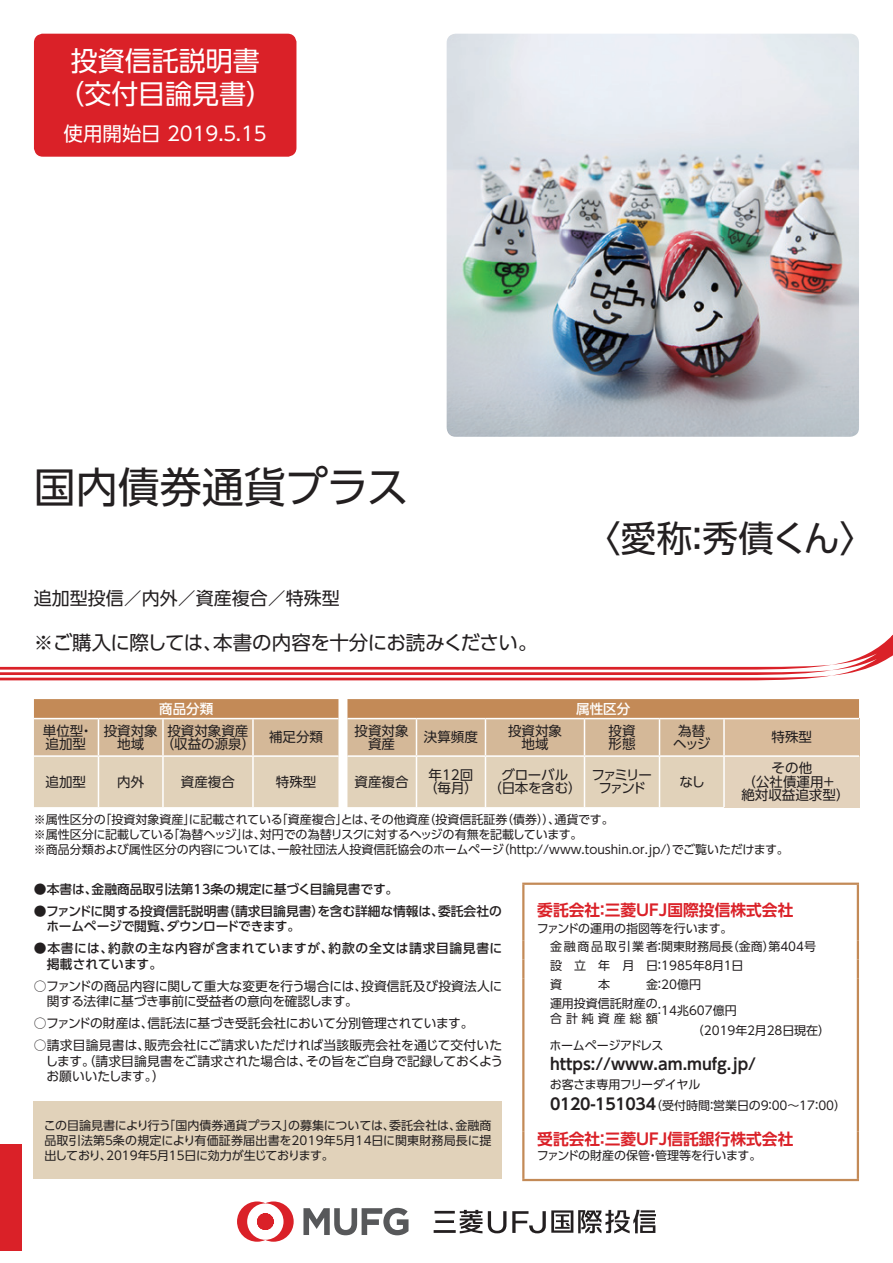
<style>
.page{position:relative;width:893px;height:1263px;background:#fff}
.page>*{position:absolute;margin:0;border:0;box-sizing:border-box;transform-origin:0 0}
.t1{font:42px "UD Shin Go Pro";color:#231f20}
.t2{font:36px "UD Shin Go Pro";letter-spacing:-.04em;color:#231f20}
.t3{font:27px/33px "UD Shin Go Pro";color:#fff;text-align:center}
.t4{font:19.5px "UD Shin Go Pro";letter-spacing:-.025em;color:#231f20}
.t5{font:19.5px "UD Shin Go Pro";color:#fff}
.t6{font:18px "UD Shin Go Pro";color:#231f20}
.t7{font:700 15.75px "UD Shin Go Pro De";color:#da2128}
.t8{font:700 15.75px "UD Shin Go Pro De";color:#231f20}
.t9{font:13.5px/13.5px "UD Shin Go Pro";color:#231f20;text-align:center}
.t10{font:13.5px/13.5px "UD Shin Go Pro";letter-spacing:-.02em;color:#231f20;text-align:center}
.t11{font:13.5px/13.5px "UD Shin Go Pro";letter-spacing:-.145em;color:#231f20;text-align:center}
.t12{font:500 13.5px "UD Shin Go Pro";color:#fff}
.t13{font:12.75px/15.8px "UD Shin Go Pro";letter-spacing:-.01em;color:#231f20}
.t14{font:500 12.75px/15.8px "UD Shin Go Pro";color:#231f20}
.t15{font:500 12.75px/15.8px "UD Shin Go Pro";letter-spacing:.045em;color:#231f20}
.t16{font:12px/15px "UD Shin Go Pro";color:#231f20}
.t17{font:12px "UD Shin Go Pro";letter-spacing:-.03em;color:#231f20}
.t18{font:12px "UD Shin Go Pro";letter-spacing:.335em;color:#231f20}
.s1{font-family:"UD Shin Go Pro De";font-weight:700;font-size:15.75px}
</style>
<div class="page">
<svg style="left:0;top:634px;width:893px;height:46px"></svg>
<svg style="left:34px;top:699px;width:825px;height:108px;background:#d7bb9c"></svg>
<div style="left:724px;top:756px;width:135px;height:51px;background:#e3d2bc"></div>
<hr style="left:34px;top:718px;width:64px;height:1px;background:#fff">
<hr style="left:98px;top:718px;width:65px;height:1px;background:#fff">
<hr style="left:98px;top:719px;width:1px;height:36px;background:#fff">
<hr style="left:163px;top:718px;width:90px;height:1px;background:#fff">
<hr style="left:162px;top:719px;width:2px;height:36px;background:#fff">
<hr style="left:253px;top:718px;width:85px;height:1px;background:#fff">
<hr style="left:252px;top:719px;width:2px;height:36px;background:#fff">
<hr style="left:347px;top:718px;width:69px;height:1px;background:#fff">
<hr style="left:416px;top:718px;width:69px;height:1px;background:#fff">
<hr style="left:416px;top:719px;width:1px;height:36px;background:#fff">
<hr style="left:485px;top:718px;width:99px;height:1px;background:#fff">
<hr style="left:485px;top:719px;width:1px;height:36px;background:#fff">
<hr style="left:584px;top:718px;width:75px;height:1px;background:#fff">
<hr style="left:584px;top:719px;width:1px;height:36px;background:#fff">
<hr style="left:659px;top:718px;width:65px;height:1px;background:#fff">
<hr style="left:659px;top:719px;width:1px;height:36px;background:#fff">
<hr style="left:724px;top:718px;width:135px;height:1px;background:#fff">
<hr style="left:723px;top:719px;width:2px;height:36px;background:#fff">
<hr style="left:34px;top:755px;width:64px;height:2px;background:#fff">
<hr style="left:98px;top:755px;width:65px;height:2px;background:#fff">
<hr style="left:98px;top:757px;width:1px;height:50px;background:#fff">
<hr style="left:163px;top:755px;width:90px;height:2px;background:#fff">
<hr style="left:162px;top:757px;width:2px;height:50px;background:#fff">
<hr style="left:253px;top:755px;width:85px;height:2px;background:#fff">
<hr style="left:252px;top:757px;width:2px;height:50px;background:#fff">
<hr style="left:347px;top:755px;width:69px;height:2px;background:#fff">
<hr style="left:416px;top:755px;width:69px;height:2px;background:#fff">
<hr style="left:416px;top:757px;width:1px;height:50px;background:#fff">
<hr style="left:485px;top:755px;width:99px;height:2px;background:#fff">
<hr style="left:485px;top:757px;width:1px;height:50px;background:#fff">
<hr style="left:584px;top:755px;width:75px;height:2px;background:#fff">
<hr style="left:584px;top:757px;width:1px;height:50px;background:#fff">
<hr style="left:659px;top:755px;width:65px;height:2px;background:#fff">
<hr style="left:659px;top:757px;width:1px;height:50px;background:#fff">
<hr style="left:724px;top:755px;width:135px;height:2px;background:#fff">
<hr style="left:723px;top:757px;width:2px;height:50px;background:#fff">
<div style="left:34px;top:1101px;width:468px;height:78px;background:#e1d2ba"></div>
<hr style="left:522px;top:882px;width:337px;height:3px;background:#c38a57">
<hr style="left:522px;top:885px;width:2px;height:56px;background:#c38a57">
<hr style="left:857px;top:885px;width:2px;height:56px;background:#c38a57">
<svg style="left:522px;top:941px;width:2px;height:56px"></svg>
<svg style="left:857px;top:941px;width:2px;height:56px"></svg>
<hr style="left:522px;top:997px;width:2px;height:27px;background:#c38a57">
<hr style="left:857px;top:997px;width:2px;height:27px;background:#c38a57">
<svg style="left:522px;top:1024px;width:2px;height:15px"></svg>
<svg style="left:857px;top:1024px;width:2px;height:15px"></svg>
<hr style="left:522px;top:1039px;width:2px;height:92px;background:#c38a57">
<hr style="left:857px;top:1039px;width:2px;height:92px;background:#c38a57">
<hr style="left:522px;top:1131px;width:2px;height:48px;background:#c38a57">
<hr style="left:857px;top:1131px;width:2px;height:48px;background:#c38a57">
<hr style="left:522px;top:1179px;width:337px;height:2px;background:#c38a57">
<img style="left:447px;top:34px;width:412px;height:403px">
<div style="left:35px;top:35px;width:260px;height:120px;background:#da2128;border-radius:8px"></div>
<div style="left:34px;top:34px;width:262px;height:123px;border:3px solid #da2128;border-radius:8px"></div>
<div style="left:0;top:1144px;width:21px;height:107px;background:#da2128"></div>
<svg style="left:303px;top:1208px;width:105px;height:27px"></svg>
<svg style="left:237px;top:1201px;width:57px;height:41px"></svg>
<hr style="left:435px;top:1220px;width:19px;height:3px;background:#231f20">
<hr style="left:434px;top:1230px;width:22px;height:3px;background:#231f20">
<hr style="left:434px;top:1211px;width:21px;height:2px;background:#231f20">
<svg style="left:460px;top:1210px;width:22px;height:23px"></svg>
<svg style="left:488px;top:1210px;width:168px;height:23px"></svg>
<h3 class="t3" style="left:57px;top:43px;width:217px">投資信託説明書（交付目論見書）</h3>
<h3 class="t5" style="left:64px;top:118px;width:205px">使用開始日 2019.５.15</h3>
<h1 class="t1" style="left:34px;top:453px;width:376px">国内債券通貨プラス</h1>
<h3 class="t6" style="left:34px;top:584px;width:307px">追加型投信／内外／資産複合／特殊型</h3>
<h3 class="t4" style="left:34px;top:627px;width:505px">※ご購入に際しては、本書の内容を十分にお読みください。</h3>
<h2 class="t2" style="left:584px;top:509px;width:293px">〈愛称：秀債くん〉</h2>
<p class="t12" style="left:159px;top:698px;width:55px">商品分類</p>
<p class="t12" style="left:576px;top:698px;width:55px">属性区分</p>
<p class="t9" style="left:43px;top:723px;width:51px;text-align:left">単位型・追加型</p>
<p class="t9" style="left:104px;top:723px;width:55px">投資対象地域</p>
<p class="t9" style="left:161px;top:723px;width:96px">投資対象資産（収益の源泉）</p>
<p class="t9" style="left:269px;top:730px;width:55px">補足分類</p>
<p class="t9" style="left:355px;top:723px;width:55px">投資対象資産</p>
<p class="t9" style="left:424px;top:730px;width:55px">決算頻度</p>
<p class="t9" style="left:508px;top:723px;width:55px">投資対象地域</p>
<p class="t9" style="left:608px;top:723px;width:28px;text-align:left">投資形態</p>
<p class="t9" style="left:673px;top:723px;width:39px">為替ヘッジ</p>
<p class="t9" style="left:772px;top:730px;width:42px">特殊型</p>
<p class="t9" style="left:46px;top:774px;width:42px">追加型</p>
<p class="t9" style="left:117px;top:774px;width:28px">内外</p>
<p class="t9" style="left:181px;top:774px;width:55px">資産複合</p>
<p class="t9" style="left:276px;top:774px;width:42px">特殊型</p>
<p class="t9" style="left:355px;top:774px;width:55px">資産複合</p>
<p class="t9" style="left:424px;top:768px;width:55px">年12回（毎月）</p>
<p class="t10" style="left:488px;top:768px;width:95px">グローバル<br>（日本を含む）</p>
<p class="t11" style="left:591px;top:768px;width:62px">ファミリーファンド</p>
<p class="t9" style="left:679px;top:774px;width:27px">なし</p>
<p class="t9" style="left:741px;top:761px;width:110px;text-align:left;text-indent:30px">その他<br>（公社債運用＋絶対収益追求型）</p>
<p class="t16" style="left:34px;top:811px;width:756px">※属性区分の「投資対象資産」に記載されている「資産複合」とは、その他資産（投資信託証券（債券））、通貨です。<br>※属性区分に記載している「為替ヘッジ」は、対円での為替リスクに対するヘッジの有無を記載しています。<br>※商品分類および属性区分の内容については、一般社団法人投資信託協会のホームページ（http://www.toushin.or.jp/）でご覧いただけます。</p>
<p class="t14" style="left:34px;top:881px;width:366px">●本書は、金融商品取引法第13条の規定に基づく目論見書です。</p>
<p class="t14" style="left:46px;top:902px;width:457px;text-indent:-12px">●ファンドに関する投資信託説明書（請求目論見書）を含む詳細な情報は、委託会社のホームページで閲覧、ダウンロードできます。</p>
<p class="t15" style="left:47px;top:940px;width:457px;text-indent:-13px">●本書には、約款の主な内容が含まれていますが、約款の全文は請求目論見書に掲載されています。</p>
<p class="t13" style="left:47px;top:977px;width:457px;text-indent:-13px">○ファンドの商品内容に関して重大な変更を行う場合には、投資信託及び投資法人に関する法律に基づき事前に受益者の意向を確認します。</p>
<p class="t13" style="left:34px;top:1015px;width:441px">○ファンドの財産は、信託法に基づき受託会社において分別管理されています。</p>
<p class="t13" style="left:45px;top:1037px;width:459px;text-align:justify;text-indent:-12px">○請求目論見書は、販売会社にご請求いただければ当該販売会社を通じて交付いたします。（請求目論見書をご請求された場合は、その旨をご自身で記録しておくようお願いいたします。）</p>
<p class="t16" style="left:44px;top:1117px;width:449px;text-align:justify">この目論見書により行う「国内債券通貨プラス」の募集については、委託会社は、金融商品取引法第５条の規定により有価証券届出書を2019年５月14日に関東財務局長に提出しており、2019年５月15日に効力が生じております。</p>
<h3 class="t7" style="left:537px;top:897px;width:258px">委託会社：三菱ＵＦＪ国際投信株式会社</h3>
<p class="t16" style="left:550px;top:918px;width:268px;line-height:18.8px;text-indent:-13px">ファンドの運用の指図等を行います。<br>金融商品取引業者：関東財務局長（金商）第404号設 立 年 月 日：1985年８月１日<br>資</p>
<p class="t16" style="left:550px;top:974px;width:153px;line-height:18.8px;text-indent:96px">金：20億円運用投資信託財産の</p>
<p class="t18" style="left:550px;top:1008px;width:109px">合計純資産総額</p>
<p class="t16" style="left:692px;top:1000px;width:140px;line-height:19.5px;text-indent:-38px">：14兆607億円<br>（2019年２月28日現在）</p>
<p class="t17" style="left:550px;top:1035px;width:115px">ホームページアドレス</p>
<h3 class="t8" style="left:550px;top:1051px;width:208px">https://www.am.mufg.jp/</h3>
<p class="t16" style="left:550px;top:1074px;width:298px;line-height:21px">お客さま専用フリーダイヤル<br><span class="s1">0120-151034</span>（受付時間：営業日の９：00～17：00）</p>
<h3 class="t7" style="left:537px;top:1126px;width:258px">受託会社：三菱ＵＦＪ信託銀行株式会社</h3>
<p class="t16" style="left:537px;top:1147px;width:226px">ファンドの財産の保管・管理等を行います。</p>
<p class="t16" style="left:598px;top:976px;width:13px">本</p>
</div>
